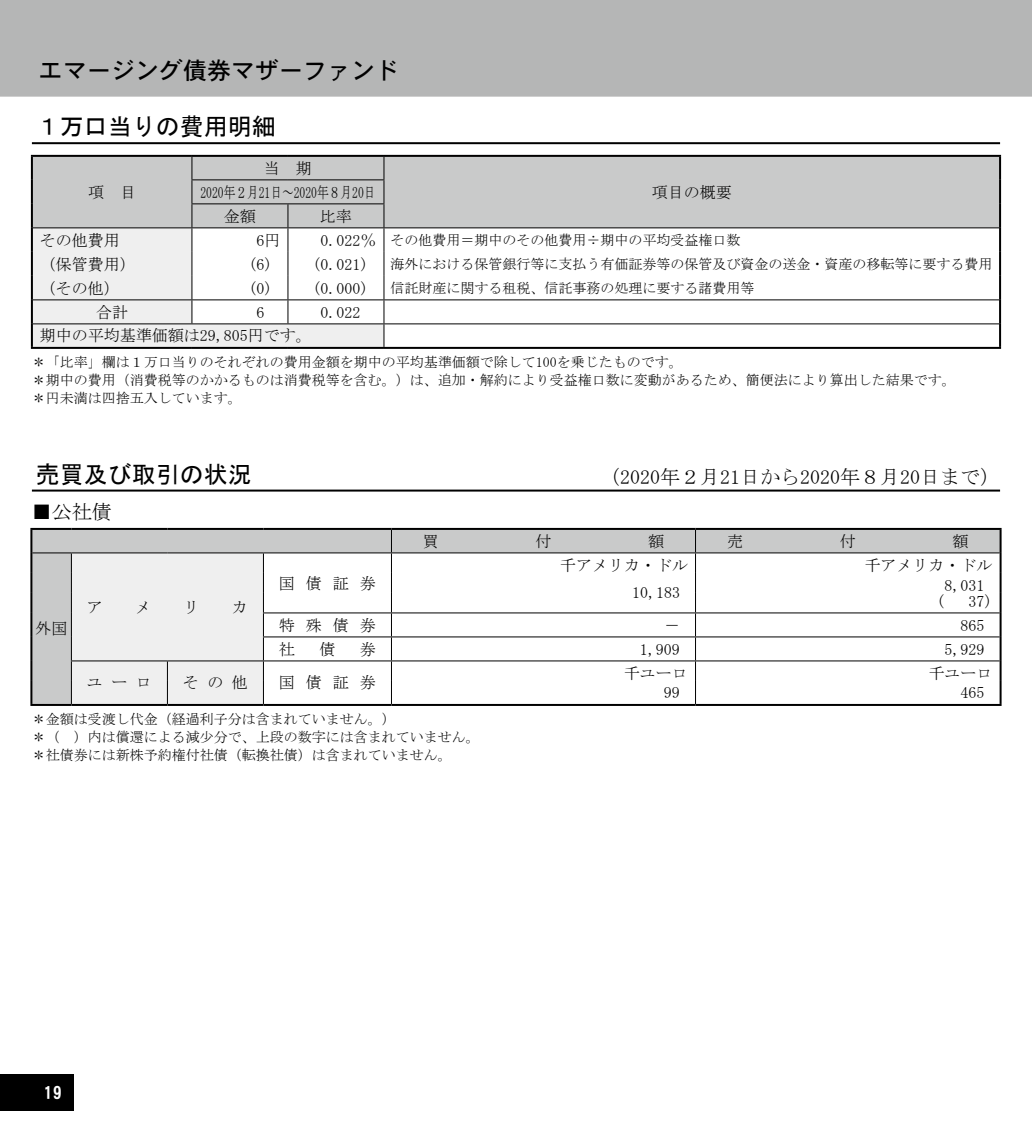
<style>
.page{position:relative;width:1032px;height:1134px;background:#fff}
.page>*{position:absolute;margin:0;border:0;box-sizing:border-box;transform-origin:0 0}
.t1{font:24px "MS Gothic";color:#000}
.t2{font:24px "DFHS Gothic W5 WIN RKSJ H";color:#000}
.t3{font:20px "MS Mincho";color:#000}
.t4{font:18px "DFHS Gothic W7 WIN RKSJ H";color:#fff}
.t5{font:16px/23.8px "MS Mincho";color:#000;text-align:center}
.t6{font:14px/18px "MS Mincho";color:#000}
.s1{font-size:16px}
</style>
<div class="page">
<div style="left:0;top:1074px;width:74px;height:37px;background:#000"></div>
<div style="left:0;top:0;width:1032px;height:97px;background:#b5b6b6"></div>
<hr style="left:32px;top:142px;width:492px;height:2px;background:#000">
<hr style="left:524px;top:142px;width:476px;height:2px;background:#000">
<div style="left:384px;top:157px;width:615px;height:70px;background:#c9caca"></div>
<hr style="left:384px;top:323px;width:615px;height:1px;background:#000">
<hr style="left:384px;top:227px;width:615px;height:1px;background:#000">
<hr style="left:384px;top:299px;width:615px;height:1px;background:#000">
<svg style="left:33px;top:157px;width:351px;height:190px"></svg>
<hr style="left:31px;top:155px;width:161px;height:2px;background:#000">
<hr style="left:31px;top:157px;width:2px;height:23px;background:#000">
<hr style="left:31px;top:180px;width:2px;height:24px;background:#000">
<hr style="left:31px;top:204px;width:2px;height:24px;background:#000">
<hr style="left:192px;top:155px;width:96px;height:2px;background:#000">
<hr style="left:288px;top:155px;width:96px;height:2px;background:#000">
<hr style="left:384px;top:155px;width:617px;height:2px;background:#000">
<hr style="left:999px;top:157px;width:2px;height:23px;background:#000">
<hr style="left:999px;top:180px;width:2px;height:24px;background:#000">
<hr style="left:999px;top:204px;width:2px;height:24px;background:#000">
<hr style="left:31px;top:228px;width:2px;height:24px;background:#000">
<hr style="left:999px;top:228px;width:2px;height:24px;background:#000">
<hr style="left:999px;top:252px;width:2px;height:24px;background:#000">
<hr style="left:999px;top:276px;width:2px;height:24px;background:#000">
<hr style="left:31px;top:252px;width:2px;height:24px;background:#000">
<hr style="left:31px;top:276px;width:2px;height:24px;background:#000">
<hr style="left:31px;top:300px;width:2px;height:24px;background:#000">
<hr style="left:999px;top:300px;width:2px;height:24px;background:#000">
<hr style="left:31px;top:324px;width:2px;height:23px;background:#000">
<hr style="left:999px;top:324px;width:2px;height:23px;background:#000">
<hr style="left:31px;top:347px;width:161px;height:2px;background:#000">
<hr style="left:192px;top:347px;width:96px;height:2px;background:#000">
<hr style="left:288px;top:347px;width:96px;height:2px;background:#000">
<hr style="left:384px;top:347px;width:617px;height:2px;background:#000">
<hr style="left:32px;top:490px;width:492px;height:2px;background:#000">
<hr style="left:524px;top:490px;width:476px;height:2px;background:#000">
<svg style="left:32px;top:530px;width:967px;height:174px"></svg>
<svg style="left:264px;top:553px;width:735px;height:107px"></svg>
<hr style="left:391px;top:552px;width:304px;height:1px;background:#000">
<hr style="left:695px;top:552px;width:304px;height:1px;background:#000">
<div style="left:71px;top:553px;width:193px;height:151px;background:#efefef"></div>
<svg style="left:695px;top:530px;width:1px;height:174px"></svg>
<hr style="left:71px;top:660px;width:96px;height:1px;background:#000">
<hr style="left:167px;top:660px;width:96px;height:1px;background:#000">
<hr style="left:263px;top:660px;width:128px;height:1px;background:#000">
<svg style="left:391px;top:530px;width:1px;height:174px"></svg>
<hr style="left:32px;top:552px;width:39px;height:1px;background:#000">
<hr style="left:71px;top:552px;width:96px;height:1px;background:#000">
<hr style="left:167px;top:552px;width:96px;height:1px;background:#000">
<hr style="left:263px;top:552px;width:128px;height:1px;background:#000">
<hr style="left:30px;top:528px;width:41px;height:2px;background:#000">
<hr style="left:30px;top:530px;width:2px;height:23px;background:#000">
<hr style="left:71px;top:528px;width:96px;height:2px;background:#000">
<hr style="left:167px;top:528px;width:96px;height:2px;background:#000">
<hr style="left:263px;top:528px;width:128px;height:2px;background:#000">
<hr style="left:391px;top:528px;width:304px;height:2px;background:#000">
<hr style="left:695px;top:528px;width:306px;height:2px;background:#000">
<hr style="left:999px;top:530px;width:2px;height:23px;background:#000">
<hr style="left:30px;top:553px;width:2px;height:20px;background:#000">
<hr style="left:999px;top:553px;width:2px;height:20px;background:#000">
<hr style="left:30px;top:573px;width:2px;height:20px;background:#000">
<hr style="left:999px;top:573px;width:2px;height:20px;background:#000">
<hr style="left:30px;top:593px;width:2px;height:20px;background:#000">
<hr style="left:999px;top:593px;width:2px;height:20px;background:#000">
<hr style="left:30px;top:613px;width:2px;height:24px;background:#000">
<hr style="left:999px;top:613px;width:2px;height:24px;background:#000">
<hr style="left:30px;top:637px;width:2px;height:24px;background:#000">
<hr style="left:999px;top:637px;width:2px;height:24px;background:#000">
<hr style="left:30px;top:661px;width:2px;height:20px;background:#000">
<hr style="left:999px;top:661px;width:2px;height:20px;background:#000">
<hr style="left:30px;top:681px;width:2px;height:23px;background:#000">
<hr style="left:999px;top:681px;width:2px;height:23px;background:#000">
<hr style="left:263px;top:612px;width:128px;height:1px;background:#000">
<hr style="left:391px;top:612px;width:304px;height:1px;background:#000">
<hr style="left:263px;top:636px;width:128px;height:1px;background:#000">
<hr style="left:391px;top:636px;width:304px;height:1px;background:#000">
<hr style="left:391px;top:660px;width:304px;height:1px;background:#000">
<hr style="left:695px;top:612px;width:304px;height:1px;background:#000">
<hr style="left:695px;top:636px;width:304px;height:1px;background:#000">
<hr style="left:695px;top:660px;width:304px;height:1px;background:#000">
<hr style="left:30px;top:704px;width:41px;height:2px;background:#000">
<hr style="left:71px;top:704px;width:96px;height:2px;background:#000">
<hr style="left:167px;top:704px;width:96px;height:2px;background:#000">
<hr style="left:263px;top:704px;width:128px;height:2px;background:#000">
<hr style="left:391px;top:704px;width:304px;height:2px;background:#000">
<hr style="left:695px;top:704px;width:306px;height:2px;background:#000">
<h1 class="t2" style="left:39px;top:58px;width:362px">エマージング債券マザーファンド</h1>
<h1 class="t1" style="left:36px;top:115px;width:242px">１万口当りの費用明細</h1>
<p class="t5" style="left:88px;top:180px;width:49px">項　目</p>
<p class="t5" style="left:200px;top:156px;width:177px">当　期<br>2020年２月21日～2020年８月20日</p>
<p class="t5" style="left:224px;top:204px;width:33px">金額</p>
<p class="t5" style="left:320px;top:204px;width:33px">比率</p>
<p class="t5" style="left:652px;top:180px;width:81px">項目の概要</p>
<p class="t5" style="left:40px;top:228px;width:81px">その他費用</p>
<p class="t5" style="left:256px;top:228px;width:25px">6円</p>
<p class="t6" style="left:320px;top:231px;width:422px"><span class="s1">0.022％</span> その他費用＝期中のその他費用÷期中の平均受益権口数</p>
<p class="t5" style="left:40px;top:252px;width:97px">（保管費用）</p>
<p class="t5" style="left:248px;top:252px;width:25px">(6)</p>
<p class="t5" style="left:312px;top:252px;width:57px">(0.021)</p>
<p class="t6" style="left:390px;top:255px;width:603px">海外における保管銀行等に支払う有価証券等の保管及び資金の送金・資産の移転等に要する費用</p>
<p class="t5" style="left:40px;top:276px;width:81px">（その他）</p>
<p class="t5" style="left:248px;top:276px;width:25px">(0)</p>
<p class="t5" style="left:312px;top:276px;width:57px">(0.000)</p>
<p class="t6" style="left:390px;top:279px;width:365px">信託財産に関する租税、信託事務の処理に要する諸費用等</p>
<p class="t5" style="left:96px;top:300px;width:33px">合計</p>
<p class="t5" style="left:256px;top:300px;width:9px">6</p>
<p class="t5" style="left:320px;top:300px;width:41px">0.022</p>
<p class="t5" style="left:40px;top:324px;width:273px">期中の平均基準価額は29,805円です。</p>
<p class="t6" style="left:32px;top:352px;width:926px">＊「比率」欄は１万口当りのそれぞれの費用金額を期中の平均基準価額で除して100を乗じたものです。<br>＊期中の費用（消費税等のかかるものは消費税等を含む。）は、追加・解約により受益権口数に変動があるため、簡便法により算出した結果です。＊円未満は四捨五入しています。</p>
<h1 class="t1" style="left:36px;top:462px;width:218px">売買及び取引の状況</h1>
<h2 class="t3" style="left:600px;top:467px;width:401px">（2020年２月21日から2020年８月20日まで）</h2>
<h2 class="t3" style="left:32px;top:502px;width:81px">■公社債</h2>
<p class="t5" style="left:423px;top:529px;width:17px">買</p>
<p class="t5" style="left:535px;top:529px;width:17px">付</p>
<p class="t5" style="left:648px;top:529px;width:17px">額</p>
<p class="t5" style="left:727px;top:529px;width:17px">売</p>
<p class="t5" style="left:840px;top:529px;width:17px">付</p>
<p class="t5" style="left:952px;top:529px;width:17px">額</p>
<p class="t5" style="left:36px;top:617px;width:33px">外国</p>
<p class="t5" style="left:87px;top:595px;width:17px">ア</p>
<p class="t5" style="left:135px;top:595px;width:17px">メ</p>
<p class="t5" style="left:184px;top:595px;width:17px">リ</p>
<p class="t5" style="left:232px;top:595px;width:17px">カ</p>
<p class="t5" style="left:279px;top:571px;width:98px">国債証券</p>
<p class="t5" style="left:560px;top:553px;width:129px">千アメリカ・ドル</p>
<p class="t5" style="left:864px;top:553px;width:130px">千アメリカ・ドル</p>
<p class="t5" style="left:632px;top:581px;width:49px">10,183</p>
<p class="t5" style="left:936px;top:577px;width:58px;line-height:16px">8,031<br>(　 37)</p>
<p class="t5" style="left:279px;top:613px;width:98px">特殊債券</p>
<p class="t5" style="left:664px;top:613px;width:17px">－</p>
<p class="t5" style="left:960px;top:613px;width:25px">865</p>
<p class="t5" style="left:279px;top:637px;width:17px">社</p>
<p class="t5" style="left:319px;top:637px;width:17px">債</p>
<p class="t5" style="left:360px;top:637px;width:17px">券</p>
<p class="t5" style="left:640px;top:637px;width:41px">1,909</p>
<p class="t5" style="left:944px;top:637px;width:42px">5,929</p>
<p class="t5" style="left:87px;top:671px;width:66px">ユーロ</p>
<p class="t5" style="left:183px;top:671px;width:66px">その他</p>
<p class="t5" style="left:279px;top:671px;width:98px">国債証券</p>
<p class="t5" style="left:624px;top:661px;width:65px">千ユーロ</p>
<p class="t5" style="left:928px;top:661px;width:66px">千ユーロ</p>
<p class="t5" style="left:664px;top:680px;width:17px">99</p>
<p class="t5" style="left:960px;top:680px;width:25px">465</p>
<p class="t6" style="left:32px;top:710px;width:449px">＊金額は受渡し代金（経過利子分は含まれていません。）<br>＊（　）内は償還による減少分で、上段の数字には含まれていません。＊社債券には新株予約権付社債（転換社債）は含まれていません。</p>
<p class="t4" style="left:44px;top:1084px;width:19px">19</p>
</div>
